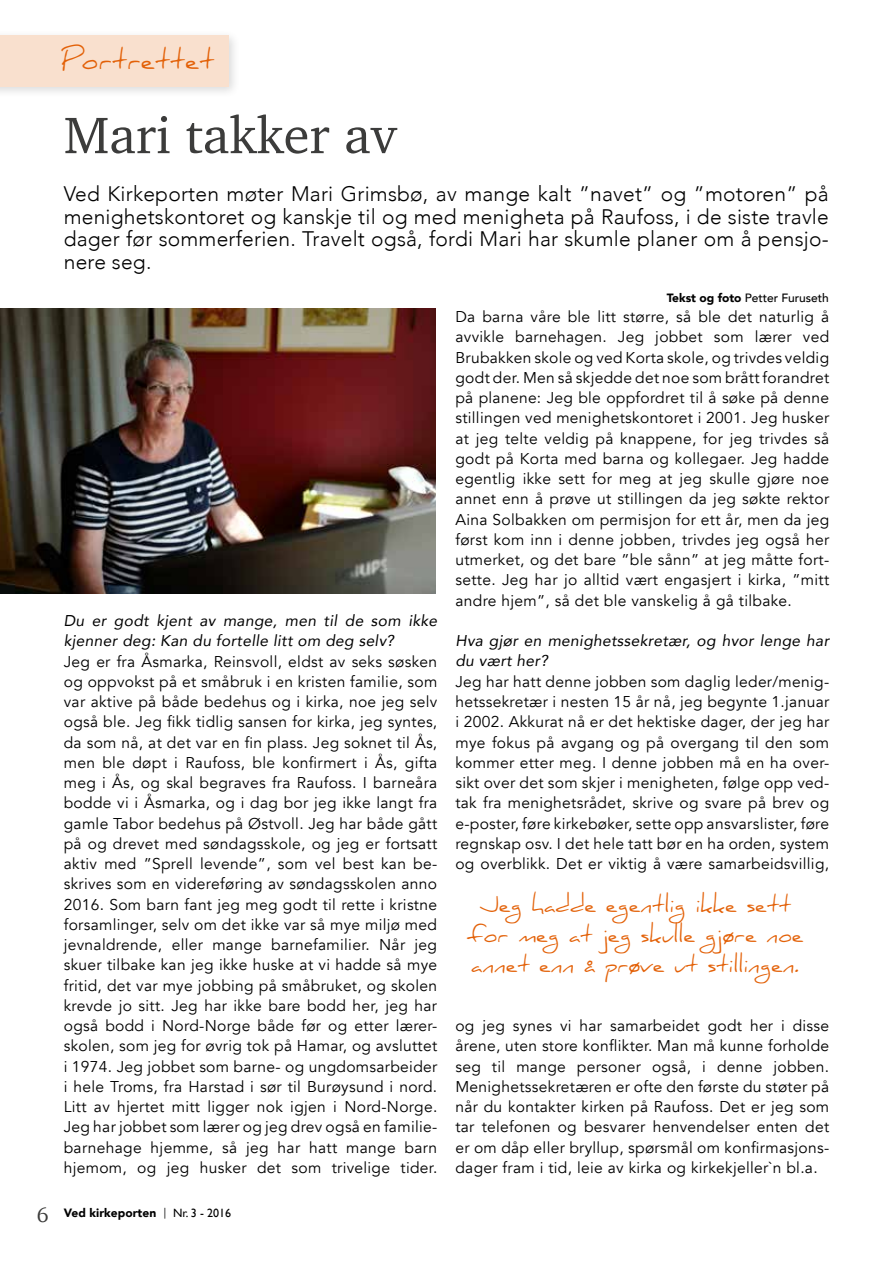
<style>
.page{position:relative;width:893px;height:1263px;background:#fff}
.page>*{position:absolute;margin:0;border:0;box-sizing:border-box;transform-origin:0 0}
.t1{font:52.5px "Charter";color:#3c3c3b}
.t2{font:27px "Daniel";letter-spacing:.02em;color:#e36108}
.t3{font:22.35px/30px "Daniel";letter-spacing:.01em;color:#e36108;text-align:center}
.t4{font:300 21px/22.5px "Avenir";letter-spacing:.01em;color:#000;text-align:justify}
.t5{font:15.6px/20.2px "Avenir";letter-spacing:.02em;color:#000;text-align:justify}
.t6{font:italic 15.6px/20.2px "Avenir";letter-spacing:.02em;color:#000}
.t7{font:500 12px "Avenir";letter-spacing:-.005em;color:#000}
.t8{font:900 12px "Avenir";color:#000}
.s1{font-weight:900}
.s2{font-family:"Charter";font-weight:400;font-size:21px;color:#3c3c3b}
.s3{font-family:"Asap";font-weight:400}
.s4{font-family:"Gill Sans";font-weight:400}
</style>
<div class="page">
<div style="left:0;top:30px;width:241px;height:69px;background:#000;opacity:.75"></div>
<div style="left:0;top:36px;width:229px;height:51px;background:#f9e0ce"></div>
<img style="left:0;top:308px;width:436px;height:286px">
<h2 class="t2" style="left:60px;top:44px;width:155px">Portrettet</h2>
<h1 class="t1" style="left:64px;top:90px;width:334px">Mari takker av</h1>
<p class="t4" style="left:64px;top:183px;width:767px">Ved Kirkeporten møter Mari Grimsbø, av mange kalt ”navet” og ”motoren” på menighetskontoret og kanskje til og med menigheta på Raufoss, i de siste travle dager før sommerferien. Travelt også, fordi Mari har skumle planer om å pensjo&shy;nere seg.</p>
<p class="t7" style="left:667px;top:287px;width:164px"><span class="s1">Tekst og foto</span> Petter Furuseth</p>
<p class="t6" style="left:64px;top:610px;width:375px">Du er godt kjent av mange, men til de som ikke kjenner deg: Kan du fortelle litt om deg selv?</p>
<p class="t5" style="left:64px;top:651px;width:375px">Jeg er fra Åsmarka, Reinsvoll, eldst av seks søsken og oppvokst på et småbruk i en kristen familie, som var aktive på både bedehus og i kirka, noe jeg selv også ble. Jeg fikk tidlig sansen for kirka, jeg syntes, da som nå, at det var en fin plass. Jeg soknet til Ås, men ble døpt i Raufoss, ble konfirmert i Ås, gifta meg i Ås, og skal begraves fra Raufoss. I barneåra bodde vi i Åsmarka, og i dag bor jeg ikke langt fra gamle Tabor bedehus på Østvoll. Jeg har både gått på og drevet med søndagsskole, og jeg er fortsatt aktiv med ”Sprell levende”, som vel best kan be&shy;skrives som en videreføring av søndagsskolen anno 2016. Som barn fant jeg meg godt til rette i kristne forsamlinger, selv om det ikke var så mye miljø med jevnaldrende, eller mange barnefamilier. Når jeg skuer tilbake kan jeg ikke huske at vi hadde så mye fritid, det var mye jobbing på småbruket, og skolen krevde jo sitt. Jeg har ikke bare bodd her, jeg har også bodd i Nord-Norge både før og etter lærer&shy;skolen, som jeg for øvrig tok på Hamar, og avsluttet i 1974. Jeg jobbet som barne- og ungdomsarbeider i hele Troms, fra Harstad i sør til Burøysund i nord.<br>Litt av hjertet mitt ligger nok igjen i Nord-Norge.<br>Jeg har jobbet som lærer og jeg drev også en familie&shy;barnehage hjemme, så jeg har hatt mange barn hjemom, og jeg husker det som trivelige tider.</p>
<p class="t8" style="left:37px;top:1202px;width:196px"><span class="s2">6</span> Ved kirkeporten <span class="s3">|</span> <span class="s4">Nr. 3 - 2016</span></p>
<p class="t5" style="left:455px;top:307px;width:375px">Da barna våre ble litt større, så ble det naturlig å avvikle barnehagen. Jeg jobbet som lærer ved Brubakken skole og ved Korta skole, og trivdes veldig godt der. Men så skjedde det noe som brått forandret på planene: Jeg ble oppfordret til å søke på denne stillingen ved menighetskontoret i 2001. Jeg husker at jeg telte veldig på knappene, for jeg trivdes så godt på Korta med barna og kollegaer. Jeg hadde egentlig ikke sett for meg at jeg skulle gjøre noe annet enn å prøve ut stillingen da jeg søkte rektor Aina Solbakken om permisjon for ett år, men da jeg først kom inn i denne jobben, trivdes jeg også her utmerket, og det bare ”ble sånn” at jeg måtte fort&shy;sette. Jeg har jo alltid vært engasjert i kirka, ”mitt andre hjem”, så det ble vanskelig å gå tilbake.</p>
<p class="t6" style="left:455px;top:631px;width:375px">Hva gjør en menighetssekretær, og hvor lenge har du vært her?</p>
<p class="t5" style="left:455px;top:671px;width:375px">Jeg har hatt denne jobben som daglig leder/menig&shy;hetssekretær i nesten 15 år nå, jeg begynte 1.januar i 2002. Akkurat nå er det hektiske dager, der jeg har mye fokus på avgang og på overgang til den som kommer etter meg. I denne jobben må en ha over&shy;sikt over det som skjer i menigheten, følge opp ved&shy;tak fra menighetsrådet, skrive og svare på brev og e-poster, føre kirkebøker, sette opp ansvarslister, føre regnskap osv. I det hele tatt bør en ha orden, system og overblikk. Det er viktig å være samarbeidsvillig,</p>
<h3 class="t3" style="left:467px;top:890px;width:338px">Jeg hadde egentlig ikke sett for meg at jeg skulle gjøre noe annet enn å prøve ut stillingen.</h3>
<p class="t5" style="left:455px;top:1016px;width:375px">og jeg synes vi har samarbeidet godt her i disse årene, uten store konflikter. Man må kunne forholde seg til mange personer også, i denne jobben.<br>Menighetssekretæren er ofte den første du støter på når du kontakter kirken på Raufoss. Det er jeg som tar telefonen og besvarer henvendelser enten det er om dåp eller bryllup, spørsmål om konfirmasjons&shy;dager fram i tid, leie av kirka og kirkekjeller`n bl.a.</p>
</div>
